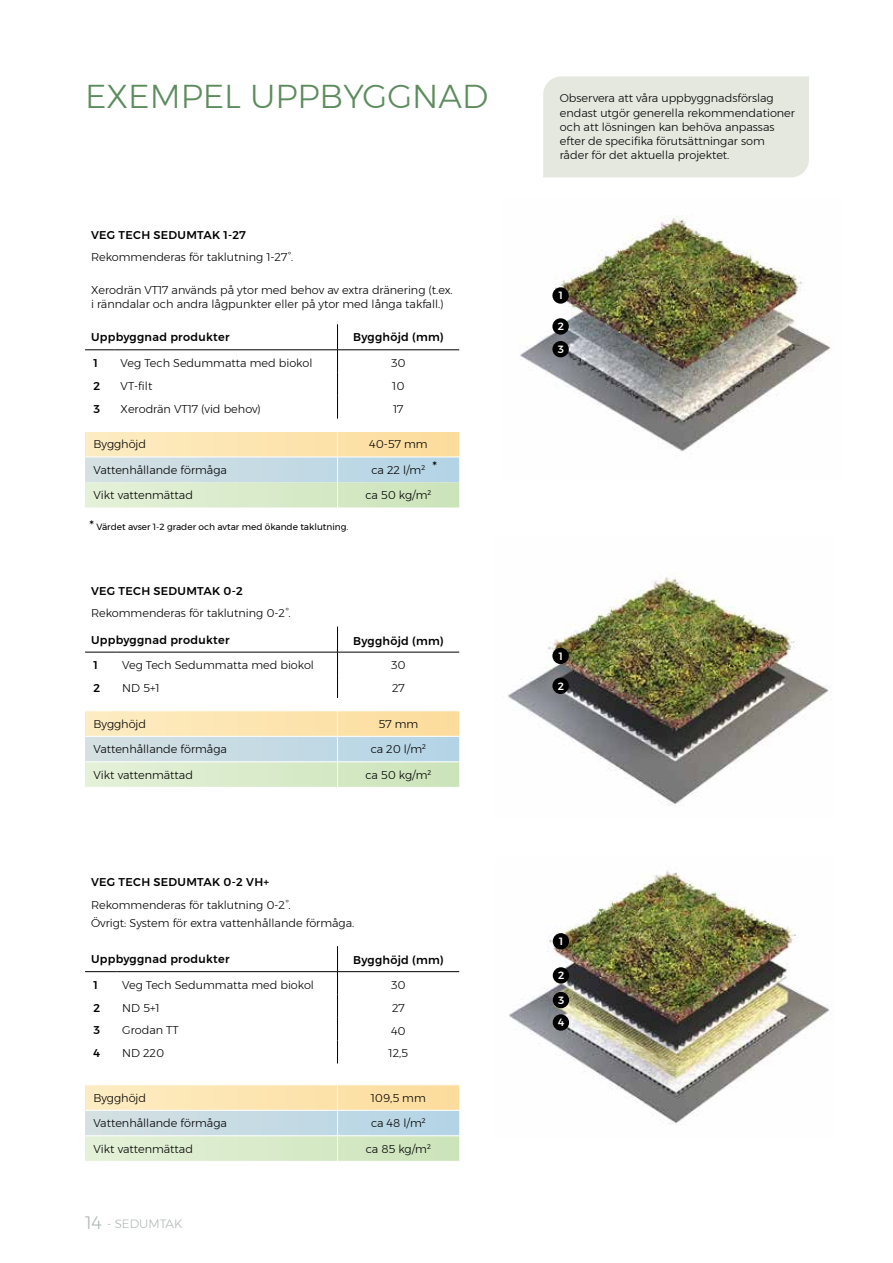
<style>
.page{position:relative;width:893px;height:1263px;background:#fff}
.page>*{position:absolute;margin:0;border:0;box-sizing:border-box;transform-origin:0 0}
.t1{font:300 33px "Montserrat";color:#5c8c5d}
.t2{font:13.5px "Montserrat";color:#000}
.t3{font:300 12px "Montserrat";color:#b1b9b5}
.t4{font:300 11.25px/14.2px "Montserrat";color:#000}
.t5{font:500 11.25px "Montserrat";letter-spacing:.025em;color:#000}
.t6{font:500 10.5px/22.8px "Montserrat";color:#fff}
.t7{font:9px "Montserrat";color:#000}
.s1{font-size:13.5px}
.s2{font-size:18px}
</style>
<div class="page">
<img style="left:508px;top:577px;width:321px;height:229px">
<img style="left:509px;top:870px;width:321px;height:255px">
<img style="left:520px;top:215px;width:311px;height:237px">
<hr style="left:85px;top:350px;width:30px;height:1px;background:#000">
<hr style="left:115px;top:350px;width:223px;height:1px;background:#000">
<hr style="left:338px;top:350px;width:121px;height:1px;background:#000">
<svg style="left:337px;top:324px;width:1px;height:95px"></svg>
<svg style="left:85px;top:431px;width:374px;height:77px;background:#dee3cb"></svg>
<hr style="left:85px;top:971px;width:31px;height:1px;background:#000">
<hr style="left:116px;top:971px;width:222px;height:1px;background:#000">
<hr style="left:338px;top:971px;width:121px;height:1px;background:#000">
<svg style="left:337px;top:946px;width:1px;height:117px"></svg>
<svg style="left:85px;top:1085px;width:374px;height:76px;background:#dee3cb"></svg>
<div style="left:552px;top:287px;width:17px;height:17px;background:#000;border-radius:50%"></div>
<div style="left:552px;top:318px;width:17px;height:17px;background:#000;border-radius:50%"></div>
<div style="left:552px;top:341px;width:17px;height:16px;background:#000;border-radius:50%"></div>
<div style="left:552px;top:648px;width:17px;height:16px;background:#000;border-radius:50%"></div>
<div style="left:552px;top:678px;width:17px;height:16px;background:#000;border-radius:50%"></div>
<div style="left:553px;top:933px;width:16px;height:16px;background:#000;border-radius:50%"></div>
<div style="left:553px;top:967px;width:16px;height:16px;background:#000;border-radius:50%"></div>
<div style="left:553px;top:992px;width:16px;height:16px;background:#000;border-radius:50%"></div>
<div style="left:553px;top:1014px;width:16px;height:17px;background:#000;border-radius:50%"></div>
<hr style="left:85px;top:652px;width:31px;height:1px;background:#000">
<hr style="left:116px;top:652px;width:222px;height:1px;background:#000">
<hr style="left:338px;top:652px;width:121px;height:1px;background:#000">
<svg style="left:337px;top:627px;width:1px;height:71px"></svg>
<svg style="left:85px;top:711px;width:374px;height:76px;background:#dee3cb"></svg>
<div style="left:543px;top:76px;width:266px;height:101px;background:#e4e8df"></div>
<h1 class="t1" style="left:85px;top:72px;width:405px">EXEMPEL UPPBYGGNAD</h1>
<p class="t5" style="left:91px;top:226px;width:156px">VEG TECH SEDUMTAK 1-27</p>
<p class="t4" style="left:91px;top:250px;width:204px">Rekommenderas för taklutning 1-27°.</p>
<p class="t4" style="left:91px;top:282px;width:363px">Xerodrän VT17 används på ytor med behov av extra dränering (t.ex. i ränndalar och andra lågpunkter eller på ytor med långa takfall.)</p>
<p class="t5" style="left:91px;top:328px;width:140px">Uppbyggnad produkter</p>
<p class="t5" style="left:353px;top:328px;width:92px">Bygghöjd (mm)</p>
<p class="t5" style="left:94px;top:354px;width:6px">1</p>
<p class="t4" style="left:121px;top:355px;width:193px">Veg Tech Sedummatta med biokol</p>
<p class="t4" style="left:391px;top:355px;width:16px">30</p>
<p class="t5" style="left:94px;top:377px;width:8px">2</p>
<p class="t4" style="left:121px;top:378px;width:33px">VT-filt</p>
<p class="t4" style="left:392px;top:378px;width:14px">10</p>
<p class="t5" style="left:94px;top:400px;width:8px">3</p>
<p class="t4" style="left:121px;top:401px;width:142px">Xerodrän VT17 (vid behov)</p>
<p class="t4" style="left:393px;top:401px;width:12px">17</p>
<p class="t4" style="left:94px;top:437px;width:54px">Bygghöjd</p>
<p class="t4" style="left:369px;top:437px;width:60px">40-57 mm</p>
<p class="t4" style="left:94px;top:463px;width:135px">Vattenhållande förmåga</p>
<p class="t4" style="left:372px;top:463px;width:55px">ca 22 l/m²</p>
<p class="t4" style="left:94px;top:488px;width:101px">Vikt vattenmättad</p>
<p class="t4" style="left:365px;top:488px;width:67px">ca 50 kg/m²</p>
<p class="t2" style="left:432px;top:456px;width:6px">*</p>
<p class="t7" style="left:90px;top:520px;width:260px"><span class="s1">*</span> Värdet avser 1-2 grader och avtar med ökande taklutning.</p>
<p class="t5" style="left:91px;top:582px;width:153px">VEG TECH SEDUMTAK 0-2</p>
<p class="t4" style="left:91px;top:606px;width:201px">Rekommenderas för taklutning 0-2°.</p>
<p class="t5" style="left:91px;top:631px;width:140px">Uppbyggnad produkter</p>
<p class="t5" style="left:353px;top:632px;width:92px">Bygghöjd (mm)</p>
<p class="t5" style="left:94px;top:656px;width:6px">1</p>
<p class="t4" style="left:122px;top:658px;width:193px">Veg Tech Sedummatta med biokol</p>
<p class="t4" style="left:391px;top:658px;width:16px">30</p>
<p class="t5" style="left:94px;top:679px;width:8px">2</p>
<p class="t4" style="left:122px;top:681px;width:39px">ND 5+1</p>
<p class="t4" style="left:392px;top:681px;width:14px">27</p>
<p class="t4" style="left:94px;top:716px;width:54px">Bygghöjd</p>
<p class="t4" style="left:378px;top:716px;width:41px">57 mm</p>
<p class="t4" style="left:94px;top:742px;width:135px">Vattenhållande förmåga</p>
<p class="t4" style="left:371px;top:742px;width:57px">ca 20 l/m²</p>
<p class="t4" style="left:94px;top:767px;width:101px">Vikt vattenmättad</p>
<p class="t4" style="left:365px;top:767px;width:67px">ca 50 kg/m²</p>
<p class="t5" style="left:91px;top:874px;width:180px">VEG TECH SEDUMTAK 0-2 VH+</p>
<p class="t4" style="left:91px;top:895px;width:265px;line-height:18px">Rekommenderas för taklutning 0-2°.<br>Övrigt: System för extra vattenhållande förmåga.</p>
<p class="t5" style="left:91px;top:950px;width:140px">Uppbyggnad produkter</p>
<p class="t5" style="left:353px;top:951px;width:92px">Bygghöjd (mm)</p>
<p class="t5" style="left:94px;top:976px;width:6px">1</p>
<p class="t4" style="left:122px;top:977px;width:193px">Veg Tech Sedummatta med biokol</p>
<p class="t4" style="left:391px;top:977px;width:16px">30</p>
<p class="t5" style="left:94px;top:999px;width:8px">2</p>
<p class="t4" style="left:122px;top:1000px;width:39px">ND 5+1</p>
<p class="t4" style="left:392px;top:1000px;width:14px">27</p>
<p class="t5" style="left:94px;top:1022px;width:8px">3</p>
<p class="t4" style="left:122px;top:1023px;width:58px">Grodan TT</p>
<p class="t4" style="left:391px;top:1023px;width:16px">40</p>
<p class="t5" style="left:94px;top:1045px;width:8px">4</p>
<p class="t4" style="left:122px;top:1046px;width:43px">ND 220</p>
<p class="t4" style="left:389px;top:1046px;width:21px">12,5</p>
<p class="t4" style="left:94px;top:1090px;width:54px">Bygghöjd</p>
<p class="t4" style="left:371px;top:1090px;width:56px">109,5 mm</p>
<p class="t4" style="left:94px;top:1116px;width:135px">Vattenhållande förmåga</p>
<p class="t4" style="left:371px;top:1116px;width:56px">ca 48 l/m²</p>
<p class="t4" style="left:94px;top:1141px;width:101px">Vikt vattenmättad</p>
<p class="t4" style="left:366px;top:1141px;width:67px">ca 85 kg/m²</p>
<p class="t3" style="left:85px;top:1214px;width:99px"><span class="s2">14</span> - SEDUMTAK</p>
<p class="t4" style="left:560px;top:91px;width:237px">Observera att våra uppbyggnadsförslag endast utgör generella rekommendationer och att lösningen kan behöva anpassas efter de specifika förutsättningar som råder för det aktuella projektet.</p>
<p class="t6" style="left:559px;top:284px;width:6px">1</p>
<p class="t6" style="left:558px;top:315px;width:8px">2<br>3</p>
<p class="t6" style="left:559px;top:644px;width:6px">1</p>
<p class="t6" style="left:558px;top:674px;width:8px">2</p>
<p class="t6" style="left:559px;top:930px;width:6px">1</p>
<p class="t6" style="left:558px;top:964px;width:8px">2</p>
<p class="t6" style="left:558px;top:989px;width:8px">3<br>4</p>
</div>
